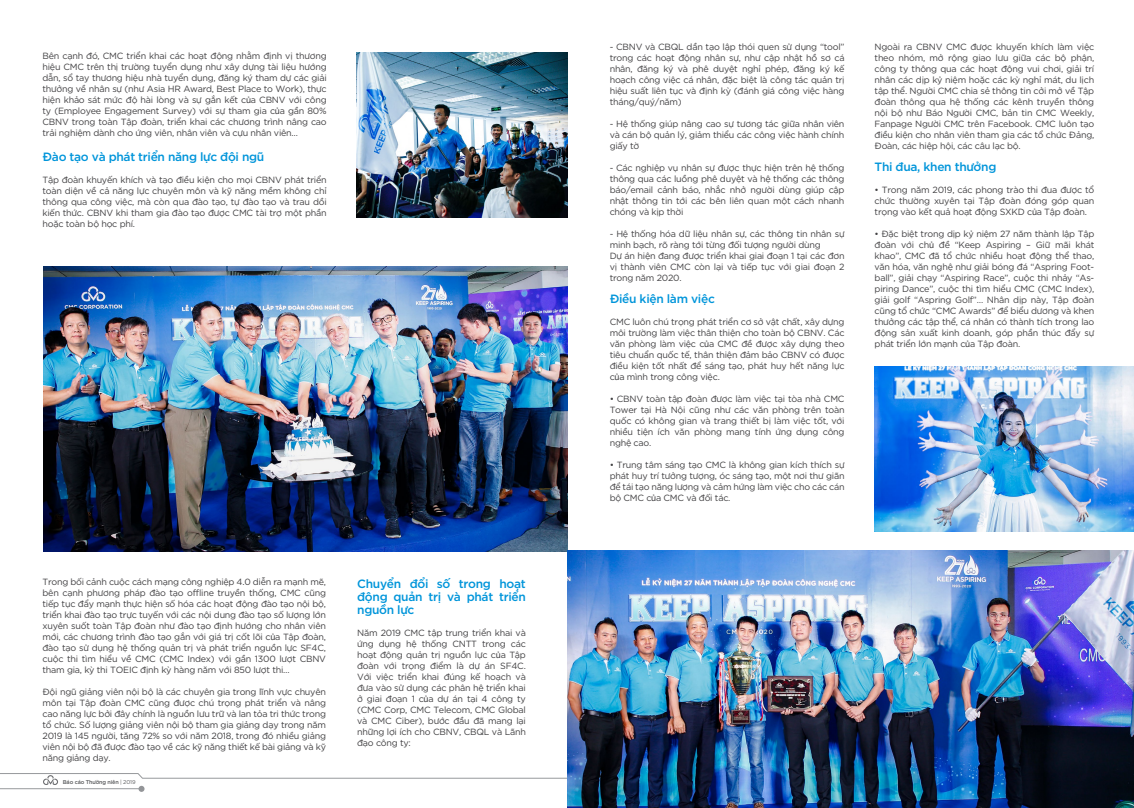
<style>
.page{position:relative;width:1134px;height:808px;background:#fff}
.page>*{position:absolute;margin:0;border:0;box-sizing:border-box;transform-origin:0 0}
.t1{font:700 12px/13px "Gotham VU";letter-spacing:-.025em;color:#0095da;text-align:justify}
.t2{font:9px/11px "Gotham VU";letter-spacing:-.025em;color:#414042;text-align:justify}
.t3{font:700 5.5px "Gotham VU";letter-spacing:-.025em;color:#58595b}
.s1{font-weight:400}
</style>
<div class="page">
<svg style="left:0;top:770px;width:568px;height:22px"></svg>
<hr style="left:0;top:788px;width:140px;height:1px;background:#97999c">
<img style="left:43px;top:267px;width:525px;height:284px">
<img style="left:568px;top:551px;width:566px;height:257px">
<img style="left:874px;top:366px;width:260px;height:166px">
<img style="left:356px;top:52px;width:211px;height:166px">
<p class="t2" style="left:43px;top:49px;width:286px">Bên cạnh đó, CMC triển khai các hoạt động nhằm định vị thương hiệu CMC trên thị trường tuyển dụng như xây dựng tài liệu hướng dẫn, sổ tay thương hiệu nhà tuyển dụng, đăng ký tham dự các giải thưởng về nhân sự (như Asia HR Award, Best Place to Work), thực hiện khảo sát mức độ hài lòng và sự gắn kết của CBNV với công ty (Employee Engagement Survey) với sự tham gia của gần 80% CBNV trong toàn Tập đoàn, triển khai các chương trình nâng cao trải nghiệm dành cho ứng viên, nhân viên và cựu nhân viên…</p>
<h1 class="t1" style="left:43px;top:149px;width:223px">Đào tạo và phát triển năng lực đội ngũ</h1>
<p class="t2" style="left:43px;top:173px;width:286px">Tập đoàn khuyến khích và tạo điều kiện cho mọi CBNV phát triển toàn diện về cả năng lực chuyên môn và kỹ năng mềm không chỉ thông qua công việc, mà còn qua đào tạo, tự đào tạo và trau dồi kiến thức. CBNV khi tham gia đào tạo được CMC tài trợ một phần hoặc toàn bộ học phí.</p>
<p class="t2" style="left:43px;top:575px;width:285px">Trong bối cảnh cuộc cách mạng công nghiệp 4.0 diễn ra mạnh mẽ, bên cạnh phương pháp đào tạo offline truyền thống, CMC cũng tiếp tục đẩy mạnh thực hiện số hóa các hoạt động đào tạo nội bộ, triển khai đào tạo trực tuyến với các nội dung đào tạo số lượng lớn xuyên suốt toàn Tập đoàn như đào tạo định hướng cho nhân viên mới, các chương trình đào tạo gắn với giá trị cốt lõi của Tập đoàn, đào tạo sử dụng hệ thống quản trị và phát triển nguồn lực SF4C, cuộc thi tìm hiểu về CMC (CMC Index) với gần 1300 lượt CBNV tham gia, kỳ thi TOEIC định kỳ hàng năm với 850 lượt thi…</p>
<p class="t2" style="left:43px;top:685px;width:285px">Đội ngũ giảng viên nội bộ là các chuyên gia trong lĩnh vực chuyên môn tại Tập đoàn CMC cũng được chú trọng phát triển và nâng cao năng lực bởi đây chính là nguồn lưu trữ và lan tỏa tri thức trong tổ chức. Số lượng giảng viên nội bộ tham gia giảng dạy trong năm 2019 là 145 người, tăng 72% so với năm 2018, trong đó nhiều giảng viên nội bộ đã được đào tạo về các kỹ năng thiết kế bài giảng và kỹ năng giảng dạy.</p>
<p class="t3" style="left:63px;top:777px;width:74px">Báo cáo Thường niên <span class="s1">| 2019</span></p>
<h1 class="t1" style="left:357px;top:576px;width:170px">Chuyển đổi số trong hoạt động quản trị và phát triển nguồn lực</h1>
<p class="t2" style="left:357px;top:626px;width:170px">Năm 2019 CMC tập trung triển khai và ứng dụng hệ thống CNTT trong các hoạt động quản trị nguồn lực của Tập đoàn với trọng điểm là dự án SF4C.<br>Với việc triển khai đúng kế hoạch và đưa vào sử dụng các phân hệ triển khai ở giai đoạn 1 của dự án tại 4 công ty (CMC Corp, CMC Telecom, CMC Global và CMC Ciber), bước đầu đã mang lại những lợi ích cho CBNV, CBQL và Lãnh đạo công ty:</p>
<p class="t2" style="left:610px;top:40px;width:236px">- CBNV và CBQL dần tạo lập thói quen sử dụng “tool” trong các hoạt động nhân sự, như cập nhật hồ sơ cá nhân, đăng ký và phê duyệt nghỉ phép, đăng ký kế hoạch công việc cá nhân, đặc biệt là công tác quản trị hiệu suất liên tục và định kỳ (đánh giá công việc hàng tháng/quý/năm)</p>
<p class="t2" style="left:610px;top:117px;width:236px">- Hệ thống giúp nâng cao sự tương tác giữa nhân viên và cán bộ quản lý, giảm thiểu các công việc hành chính giấy tờ</p>
<p class="t2" style="left:610px;top:161px;width:236px">- Các nghiệp vụ nhân sự được thực hiện trên hệ thống thông qua các luồng phê duyệt và hệ thống các thông báo/email cảnh báo, nhắc nhở người dùng giúp cập nhật thông tin tới các bên liên quan một cách nhanh chóng và kịp thời</p>
<p class="t2" style="left:610px;top:227px;width:236px;text-align:left">- Hệ thống hóa dữ liệu nhân sự, các thông tin nhân sự minh bạch, rõ ràng tới từng đối tượng người dùng<br>Dự án hiện đang được triển khai giai đoạn 1 tại các đơn vị thành viên CMC còn lại và tiếp tục với giai đoạn 2 trong năm 2020.</p>
<h1 class="t1" style="left:610px;top:291px;width:107px">Điều kiện làm việc</h1>
<p class="t2" style="left:610px;top:315px;width:236px">CMC luôn chú trọng phát triển cơ sở vật chất, xây dựng môi trường làm việc thân thiện cho toàn bộ CBNV. Các văn phòng làm việc của CMC đề được xây dựng theo tiêu chuẩn quốc tế, thân thiện đảm bảo CBNV có được điều kiện tốt nhất để sáng tạo, phát huy hết năng lực của mình trong công việc.</p>
<p class="t2" style="left:610px;top:392px;width:236px">• CBNV toàn tập đoàn được làm việc tại tòa nhà CMC Tower tại Hà Nội cũng như các văn phòng trên toàn quốc có không gian và trang thiết bị làm việc tốt, với nhiều tiện ích văn phòng mang tính ứng dụng công nghệ cao.</p>
<p class="t2" style="left:610px;top:458px;width:236px">• Trung tâm sáng tạo CMC là không gian kích thích sự phát huy trí tưởng tượng, óc sáng tạo, một nơi thư giãn để tái tạo năng lượng và cảm hứng làm việc cho các cán bộ CMC của CMC và đối tác.</p>
<p class="t2" style="left:874px;top:40px;width:221px">Ngoài ra CBNV CMC được khuyến khích làm việc theo nhóm, mở rộng giao lưu giữa các bộ phận, công ty thông qua các hoạt động vui chơi, giải trí nhân các dịp kỷ niệm hoặc các kỳ nghỉ mát, du lịch tập thể. Người CMC chia sẻ thông tin cởi mở về Tập đoàn thông qua hệ thống các kênh truyền thông nội bộ như Báo Người CMC, bản tin CMC Weekly, Fanpage Người CMC trên Facebook. CMC luôn tạo điều kiện cho nhân viên tham gia các tổ chức Đảng, Đoàn, các hiệp hội, các câu lạc bộ.</p>
<h1 class="t1" style="left:874px;top:159px;width:123px">Thi đua, khen thưởng</h1>
<p class="t2" style="left:874px;top:183px;width:221px">• Trong năm 2019, các phong trào thi đua được tổ chức thường xuyên tại Tập đoàn đóng góp quan trọng vào kết quả hoạt động SXKD của Tập đoàn.</p>
<p class="t2" style="left:874px;top:227px;width:221px">• Đặc biệt trong dịp kỷ niệm 27 năm thành lập Tập đoàn với chủ đề “Keep Aspiring – Giữ mãi khát khao”, CMC đã tổ chức nhiều hoạt động thể thao, văn hóa, văn nghệ như giải bóng đá “Aspring Foot&shy;ball”, giải chạy “Aspiring Race”, cuộc thi nhảy “As&shy;piring Dance”, cuộc thi tìm hiểu CMC (CMC Index), giải golf “Aspring Golf”… Nhân dịp này, Tập đoàn cũng tổ chức “CMC Awards” để biểu dương và khen thưởng các tập thể, cá nhân có thành tích trong lao động sản xuất kinh doanh, góp phần thúc đẩy sự phát triển lớn mạnh của Tập đoàn.</p>
</div>
